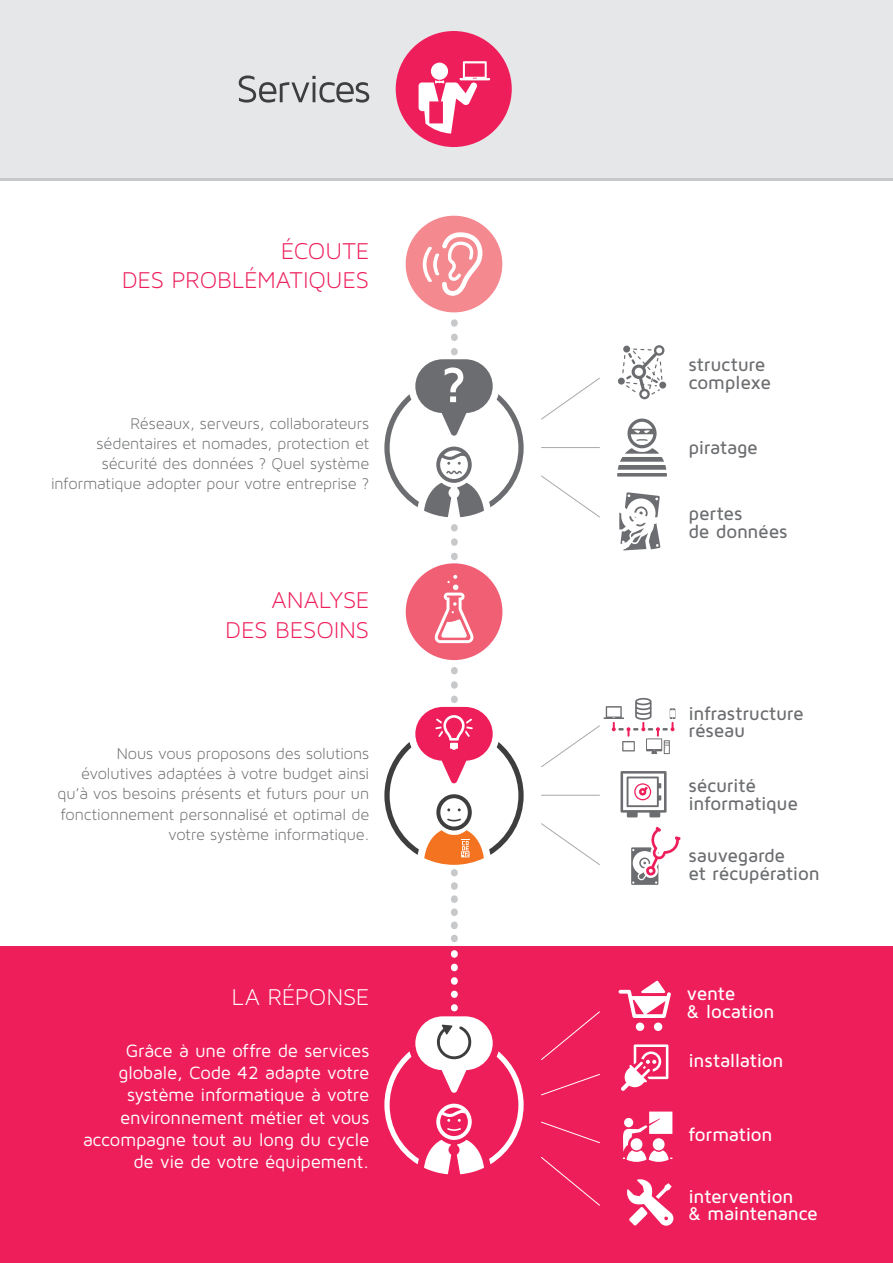
<style>
.page{position:relative;width:893px;height:1263px;background:#fff}
.page>*{position:absolute;margin:0;border:0;box-sizing:border-box;transform-origin:0 0}
.t1{font:24.6px/29.4px "Maven Pro Light 300";letter-spacing:.005em;color:#ee1e5b;text-align:right}
.t2{font:24.6px "Maven Pro Light 300";letter-spacing:.005em;color:#fff}
.t3{font:500 19.05px/17.7px "Maven Pro";letter-spacing:-.01em;color:#6c6d70}
.t4{font:500 19.05px/17.7px "Maven Pro";letter-spacing:-.015em;color:#fff}
.t5{font:18.45px/22.2px "Maven Pro";letter-spacing:-.015em;color:#fff;text-align:right}
.t6{font:16.65px/20.2px "Maven Pro Light 300";letter-spacing:-.005em;color:#6c6d70;text-align:right}
</style>
<div class="page">
<svg style="left:631px;top:827px;width:50px;height:58px"></svg>
<div style="left:0;top:946px;width:893px;height:317px;background:#ee1e5b"></div>
<svg style="left:621px;top:1044px;width:47px;height:47px"></svg>
<svg style="left:618px;top:981px;width:53px;height:37px"></svg>
<div style="left:636px;top:1022px;width:8px;height:9px;background:#fff;border-radius:50%"></div>
<div style="left:654px;top:1022px;width:8px;height:9px;background:#fff;border-radius:50%"></div>
<svg style="left:627px;top:1179px;width:47px;height:47px"></svg>
<svg style="left:617px;top:419px;width:50px;height:58px"></svg>
<svg style="left:384px;top:359px;width:140px;height:158px"></svg>
<svg style="left:384px;top:1016px;width:140px;height:158px"></svg>
<div style="left:406px;top:216px;width:96px;height:96px;background:#f4898f;border-radius:50%"></div>
<svg style="left:423px;top:232px;width:60px;height:64px"></svg>
<div style="left:406px;top:563px;width:96px;height:97px;background:#f05f73;border-radius:50%"></div>
<svg style="left:435px;top:575px;width:38px;height:68px"></svg>
<svg style="left:384px;top:707px;width:140px;height:158px"></svg>
<svg style="left:451px;top:323px;width:7px;height:30px"></svg>
<svg style="left:451px;top:527px;width:7px;height:31px"></svg>
<svg style="left:451px;top:670px;width:7px;height:31px"></svg>
<hr style="left:541px;top:447px;width:58px;height:1px;background:#a8a9ad">
<svg style="left:541px;top:377px;width:59px;height:43px"></svg>
<svg style="left:541px;top:475px;width:59px;height:43px"></svg>
<svg style="left:541px;top:698px;width:134px;height:119px"></svg>
<svg style="left:541px;top:823px;width:59px;height:42px"></svg>
<svg style="left:541px;top:1074px;width:59px;height:22px"></svg>
<svg style="left:541px;top:1121px;width:59px;height:22px"></svg>
<svg style="left:541px;top:1011px;width:59px;height:49px"></svg>
<svg style="left:541px;top:1157px;width:59px;height:49px"></svg>
<svg style="left:623px;top:1111px;width:49px;height:51px"></svg>
<div style="left:659px;top:382px;width:7px;height:7px;background:#6c6d70;border-radius:50%"></div>
<div style="left:618px;top:378px;width:7px;height:7px;background:#6c6d70;border-radius:50%"></div>
<svg style="left:621px;top:345px;width:43px;height:54px"></svg>
<svg style="left:0;top:177px;width:893px;height:4px;background:#cecfd1"></svg>
<div style="left:0;top:0;width:893px;height:177px;background:#e6e7e9"></div>
<div style="left:396px;top:31px;width:116px;height:116px;background:#ee1e5b;border-radius:50%"></div>
<svg style="left:419px;top:61px;width:71px;height:73px"></svg>
<svg style="left:239px;top:75px;width:130px;height:28px"></svg>
<svg style="left:619px;top:492px;width:41px;height:58px"></svg>
<div style="left:451px;top:869px;width:7px;height:7px;background:#c7c8ca;border-radius:3px"></div>
<div style="left:451px;top:935px;width:7px;height:7px;background:#c7c8ca;border-radius:3px"></div>
<div style="left:451px;top:882px;width:7px;height:8px;background:#c7c8ca;border-radius:3px"></div>
<div style="left:451px;top:921px;width:7px;height:8px;background:#c7c8ca;border-radius:3px"></div>
<div style="left:451px;top:895px;width:7px;height:8px;background:#c7c8ca;border-radius:3px"></div>
<div style="left:451px;top:908px;width:7px;height:8px;background:#c7c8ca;border-radius:3px"></div>
<div style="left:451px;top:964px;width:7px;height:7px;background:#fff;border-radius:3px"></div>
<div style="left:451px;top:950px;width:7px;height:8px;background:#fff;border-radius:3px"></div>
<div style="left:451px;top:977px;width:7px;height:8px;background:#fff;border-radius:3px"></div>
<div style="left:451px;top:991px;width:7px;height:7px;background:#fff;border-radius:3px"></div>
<div style="left:451px;top:1004px;width:7px;height:7px;background:#fff;border-radius:3px"></div>
<p class="t1" style="left:122px;top:236px;width:249px">ÉCOUTE<br>DES PROBLÉMATIQUES</p>
<p class="t6" style="left:51px;top:413px;width:320px">Réseaux, serveurs, collaborateurs sédentaires et nomades, protection et sécurité des données ? Quel système informatique adopter pour votre entreprise ?</p>
<p class="t1" style="left:226px;top:585px;width:145px">ANALYSE<br>DES BESOINS</p>
<p class="t6" style="left:57px;top:743px;width:313px">Nous vous proposons des solutions évolutives adaptées à votre budget ainsi qu’à vos besoins présents et futurs pour un fonctionnement personnalisé et optimal de votre système informatique.</p>
<p class="t2" style="left:232px;top:983px;width:139px">LA RÉPONSE</p>
<p class="t5" style="left:83px;top:1039px;width:288px">Grâce à une offre de services globale, Code 42 adapte votre système informatique à votre environnement métier et vous accompagne tout au long du cycle de vie de votre équipement.</p>
<p class="t3" style="left:688px;top:355px;width:84px">structure complexe</p>
<p class="t3" style="left:688px;top:437px;width:71px">piratage</p>
<p class="t3" style="left:688px;top:504px;width:101px">pertes<br>de données</p>
<p class="t3" style="left:688px;top:704px;width:117px">infrastructure réseau</p>
<p class="t3" style="left:688px;top:776px;width:111px">sécurité informatique</p>
<p class="t3" style="left:688px;top:846px;width:133px">sauvegarde<br>et récupération</p>
<p class="t4" style="left:687px;top:984px;width:89px">vente<br>&amp; location</p>
<p class="t4" style="left:688px;top:1051px;width:97px">installation</p>
<p class="t4" style="left:688px;top:1124px;width:86px">formation</p>
<p class="t4" style="left:688px;top:1186px;width:131px">intervention<br>&amp; maintenance</p>
</div>
